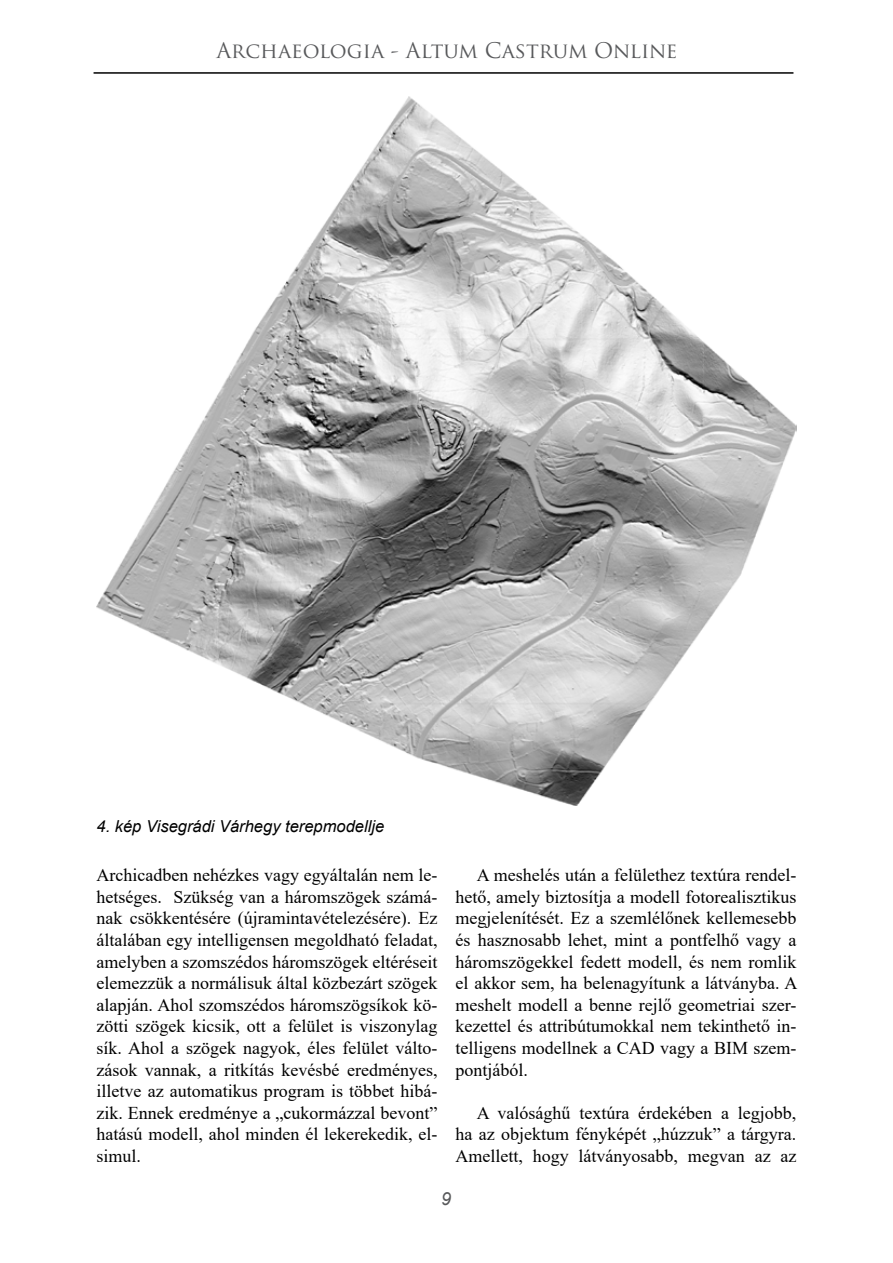
<style>
.page{position:relative;width:893px;height:1263px;background:#fff}
.page>*{position:absolute;margin:0;border:0;box-sizing:border-box;transform-origin:0 0}
.t1{font:21px "Trajan Pro";color:#58595b}
.t2{font:18px/21.6px "Times New Roman";color:#000;text-align:justify}
.t3{font:italic 18px "Arial";color:#58595b}
.t4{font:italic 16.5px "Arial";color:#000}
</style>
<div class="page">
<hr style="left:94px;top:72px;width:699px;height:2px;background:#000">
<img style="left:97px;top:97px;width:699px;height:708px">
<p class="t1" style="left:216px;top:37px;width:463px">Archaeologia - Altum Castrum Online</p>
<p class="t4" style="left:97px;top:816px;width:289px">4. kép Visegrádi Várhegy terepmodellje</p>
<p class="t2" style="left:97px;top:864px;width:342px">Archicadben nehézkes vagy egyáltalán nem le&shy;hetséges. Szükség van a háromszögek számá&shy;nak csökkentésére (újramintavételezésére). Ez általában egy intelligensen megoldható feladat, amelyben a szomszédos háromszögek eltéréseit elemezzük a normálisuk által közbezárt szögek alapján. Ahol szomszédos háromszögsíkok kö&shy;zötti szögek kicsik, ott a felület is viszonylag sík. Ahol a szögek nagyok, éles felület válto&shy;zások vannak, a ritkítás kevésbé eredményes, illetve az automatikus program is többet hibá&shy;zik. Ennek eredménye a „cukormázzal bevont” hatású modell, ahol minden él lekerekedik, el&shy;simul.</p>
<p class="t2" style="left:455px;top:864px;width:343px;text-indent:21px">A meshelés után a felülethez textúra rendel&shy;hető, amely biztosítja a modell fotorealisztikus megjelenítését. Ez a szemlélőnek kellemesebb és hasznosabb lehet, mint a pontfelhő vagy a háromszögekkel fedett modell, és nem romlik el akkor sem, ha belenagyítunk a látványba. A meshelt modell a benne rejlő geometriai szer&shy;kezettel és attribútumokkal nem tekinthető in&shy;telligens modellnek a CAD vagy a BIM szem&shy;pontjából.</p>
<p class="t2" style="left:455px;top:1101px;width:342px;text-indent:21px">A valósághű textúra érdekében a legjobb, ha az objektum fényképét „húzzuk” a tárgyra.<br>Amellett, hogy látványosabb, megvan az az</p>
<p class="t3" style="left:441px;top:1187px;width:12px">9</p>
</div>
